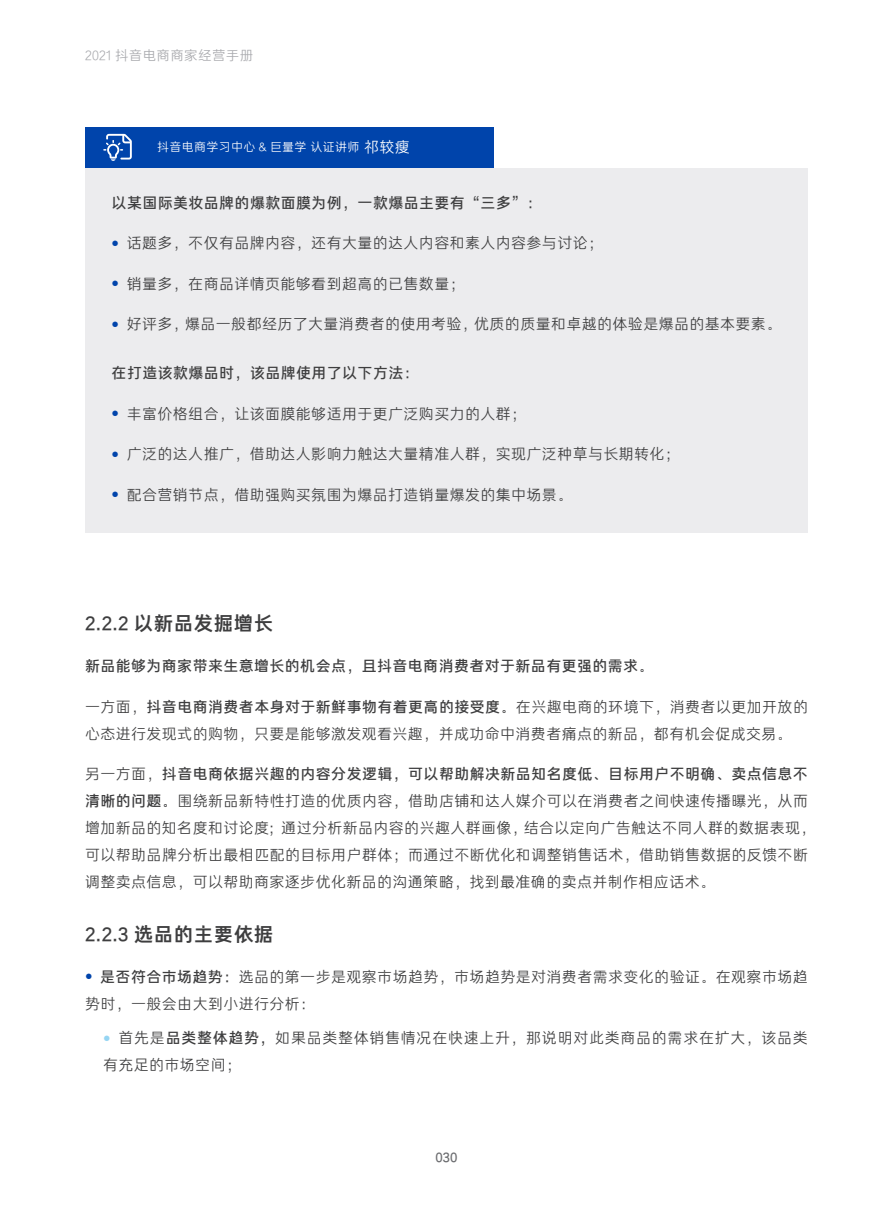
<style>
.page{position:relative;width:893px;height:1212px;background:#fff}
.page>*{position:absolute;margin:0;border:0;box-sizing:border-box;transform-origin:0 0}
.t1{font:19.5px "FZFANGJHS CU GB1 0";letter-spacing:.025em;color:#3e3e3f}
.t2{font:15px/27px "FZFANGJHS GB1 0";letter-spacing:.025em;color:#3e3e3f}
.t3{font:15px "FZFANGJHS ZHONG GB1 0";letter-spacing:.025em;color:#3e3e3f}
.t4{font:15px/27px "FZFANGJHS GB1 0";letter-spacing:.045em;color:#3e3e3f}
.t5{font:13.5px "FZFANGJHS GB1 0";letter-spacing:.025em;color:#a8a9ad}
.t6{font:13.5px "FZFANGJHS CU GB1 0";color:#6c6d70}
.t7{font:12px "FZFANGJHS GB1 0";letter-spacing:.025em;color:#fff}
.s1{font-size:15px}
.s2{font-family:"FZFANGJHS GB1 0"}
.s3{font-family:"FZFANGJHS ZHONG GB1 0"}
</style>
<div class="page">
<div style="left:85px;top:168px;width:723px;height:365px;background:#ececee"></div>
<div style="left:85px;top:128px;width:408px;height:40px;background:#0044ab"></div>
<svg style="left:103px;top:134px;width:29px;height:27px"></svg>
<p class="t5" style="left:85px;top:48px;width:170px">2021 抖音电商商家经营手册</p>
<p class="t7" style="left:157px;top:141px;width:254px">抖音电商学习中心 &amp; 巨量学 认证讲师 <span class="s1">祁较瘦</span></p>
<p class="t3" style="left:112px;top:194px;width:432px">以某国际美妆品牌的爆款面膜为例，一款爆品主要有“三多”：</p>
<p class="t2" style="left:112px;top:230px;width:493px"><sup>●</sup> 话题多，不仅有品牌内容，还有大量的达人内容和素人内容参与讨论；</p>
<p class="t2" style="left:112px;top:270px;width:355px"><sup>●</sup> 销量多，在商品详情页能够看到超高的已售数量；</p>
<p class="t2" style="left:112px;top:311px;width:671px"><sup>●</sup> 好评多，爆品一般都经历了大量消费者的使用考验，优质的质量和卓越的体验是爆品的基本要素。</p>
<p class="t3" style="left:112px;top:365px;width:309px">在打造该款爆品时，该品牌使用了以下方法：</p>
<p class="t2" style="left:112px;top:400px;width:416px"><sup>●</sup> 丰富价格组合，让该面膜能够适用于更广泛购买力的人群；</p>
<p class="t2" style="left:112px;top:441px;width:570px"><sup>●</sup> 广泛的达人推广，借助达人影响力触达大量精准人群，实现广泛种草与长期转化；</p>
<p class="t2" style="left:112px;top:481px;width:462px"><sup>●</sup> 配合营销节点，借助强购买氛围为爆品打造销量爆发的集中场景。</p>
<h1 class="t1" style="left:85px;top:613px;width:190px">2.2.2 以新品发掘增长</h1>
<p class="t3" style="left:85px;top:658px;width:570px">新品能够为商家带来生意增长的机会点，且抖音电商消费者对于新品有更强的需求。</p>
<p class="t3" style="left:85px;top:698px;width:724px"><span class="s2">一方面，</span>抖音电商消费者本身对于新鲜事物有着更高的接受度。<span class="s2">在兴趣电商的环境下，消费者以更加开放的</span></p>
<p class="t2" style="left:85px;top:720px;width:708px">心态进行发现式的购物，只要是能够激发观看兴趣，并成功命中消费者痛点的新品，都有机会促成交易。</p>
<p class="t3" style="left:85px;top:766px;width:724px"><span class="s2">另一方面，</span>抖音电商依据兴趣的内容分发逻辑，可以帮助解决新品知名度低、目标用户不明确、卖点信息不</p>
<p class="t2" style="left:85px;top:788px;width:732px"><span class="s3">清晰的问题。</span>围绕新品新特性打造的优质内容，借助店铺和达人媒介可以在消费者之间快速传播曝光，从而增加新品的知名度和讨论度；通过分析新品内容的兴趣人群画像，结合以定向广告触达不同人群的数据表现，可以帮助品牌分析出最相匹配的目标用户群体；而通过不断优化和调整销售话术，借助销售数据的反馈不断调整卖点信息，可以帮助商家逐步优化新品的沟通策略，找到最准确的卖点并制作相应话术。</p>
<h1 class="t1" style="left:85px;top:924px;width:190px">2.2.3 选品的主要依据</h1>
<p class="t2" style="left:85px;top:963px;width:724px"><sup>●</sup> <span class="s3">是否符合市场趋势：</span>选品的第一步是观察市场趋势，市场趋势是对消费者需求变化的验证。在观察市场趋势时，一般会由大到小进行分析：</p>
<p class="t4" style="left:103px;top:1025px;width:706px"><sup>●</sup> 首先是<span class="s3">品类整体趋势，</span>如果品类整体销售情况在快速上升，那说明对此类商品的需求在扩大，该品类有充足的市场空间；</p>
<p class="t6" style="left:436px;top:1150px;width:23px">030</p>
</div>
